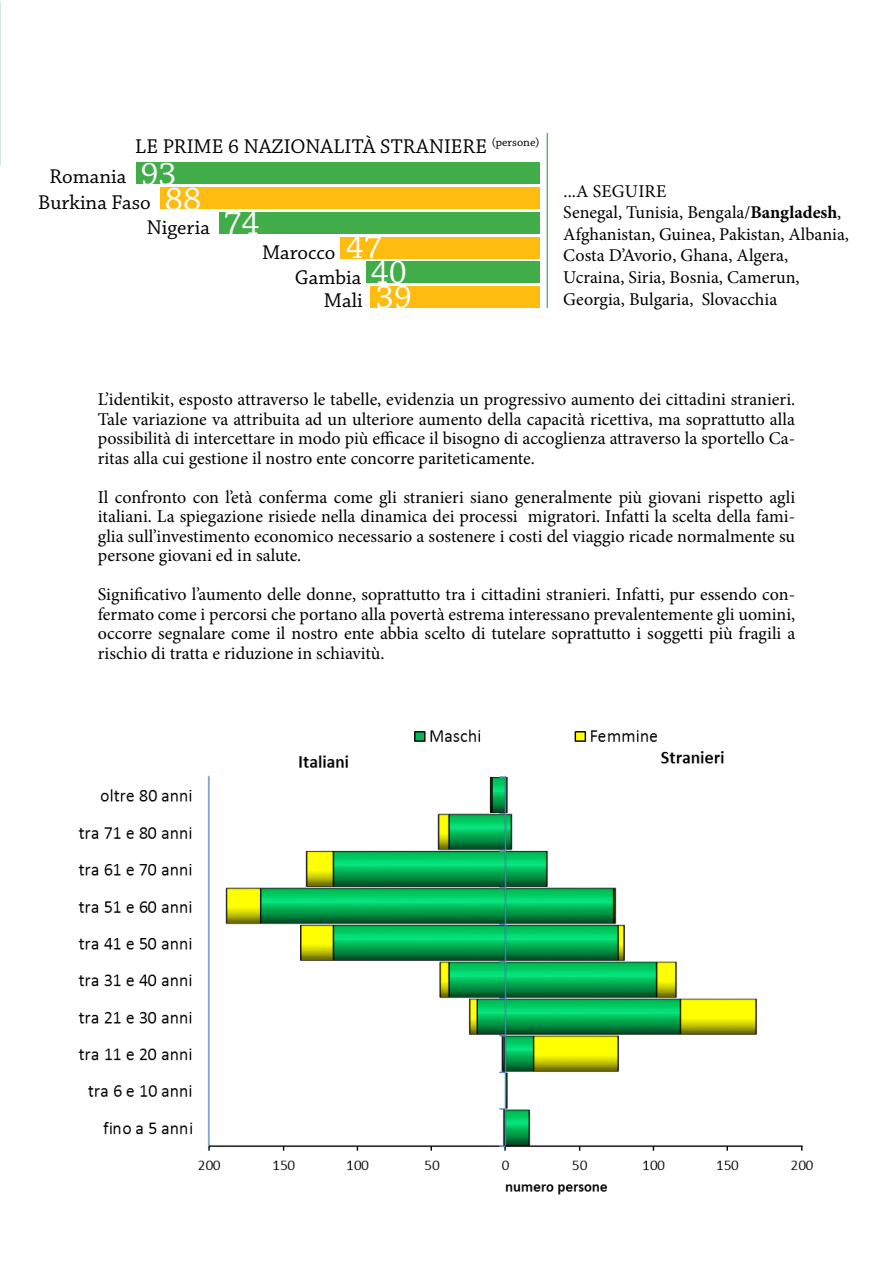
<style>
.page{position:relative;width:893px;height:1263px;background:#fff}
.page>*{position:absolute;margin:0;border:0;box-sizing:border-box;transform-origin:0 0}
.t1{font:34.5px/25.2px "Chaparral Pro";color:#fff}
.t2{font:21px "Chaparral Pro";color:#000}
.t3{font:18px/19.5px "Minion Pro";color:#000;text-align:justify}
.s1{font-weight:700}
</style>
<div class="page">
<hr style="left:547px;top:133px;width:1px;height:175px;background:#41ad49">
<div style="left:160px;top:188px;width:380px;height:21px;background:#febc11"></div>
<div style="left:219px;top:212px;width:321px;height:21px;background:#41ad49"></div>
<div style="left:341px;top:237px;width:199px;height:21px;background:#febc11"></div>
<div style="left:366px;top:262px;width:174px;height:21px;background:#41ad49"></div>
<div style="left:370px;top:287px;width:170px;height:21px;background:#febc11"></div>
<div style="left:137px;top:162px;width:403px;height:21px;background:#41ad49"></div>
<img style="left:78px;top:729px;width:736px;height:466px">
<p class="t2" style="left:135px;top:134px;width:406px">LE PRIME 6 NAZIONALITÀ STRANIERE <sup>(persone)</sup></p>
<h1 class="t1" style="left:165px;top:162px;width:38px;text-indent:-25px">93<br>88</h1>
<p class="t2" style="left:50px;top:165px;width:78px">Romania</p>
<p class="t2" style="left:38px;top:190px;width:114px">Burkina Faso</p>
<p class="t2" style="left:147px;top:216px;width:65px">Nigeria</p>
<h1 class="t1" style="left:224px;top:212px;width:38px">74</h1>
<h1 class="t1" style="left:371px;top:236px;width:43px;text-indent:-25px">47<br>40<br>39</h1>
<p class="t2" style="left:262px;top:241px;width:75px">Marocco</p>
<p class="t2" style="left:295px;top:265px;width:68px">Gambia</p>
<p class="t2" style="left:324px;top:289px;width:40px">Mali</p>
<p class="t3" style="left:563px;top:180px;width:287px;line-height:21.6px;text-align:left">...A SEGUIRE<br>Senegal, Tunisia, Bengala/<span class="s1">Bangladesh</span>,<br>Afghanistan, Guinea, Pakistan, Albania,<br>Costa D’Avorio, Ghana, Algera,<br>Ucraina, Siria, Bosnia, Camerun,<br>Georgia, Bulgaria, Slovacchia</p>
<p class="t3" style="left:98px;top:390px;width:699px">L’identikit, esposto attraverso le tabelle, evidenzia un progressivo aumento dei cittadini stranieri.<br>Tale variazione va attribuita ad un ulteriore aumento della capacità ricettiva, ma soprattutto alla possibilità di intercettare in modo più efficace il bisogno di accoglienza attraverso la sportello Ca&shy;ritas alla cui gestione il nostro ente concorre pariteticamente.</p>
<p class="t3" style="left:98px;top:487px;width:699px">Il confronto con l’età conferma come gli stranieri siano generalmente più giovani rispetto agli italiani. La spiegazione risiede nella dinamica dei processi migratori. Infatti la scelta della fami&shy;glia sull’investimento economico necessario a sostenere i costi del viaggio ricade normalmente su persone giovani ed in salute.</p>
<p class="t3" style="left:98px;top:585px;width:699px">Significativo l’aumento delle donne, soprattutto tra i cittadini stranieri. Infatti, pur essendo con&shy;fermato come i percorsi che portano alla povertà estrema interessano prevalentemente gli uomini, occorre segnalare come il nostro ente abbia scelto di tutelare soprattutto i soggetti più fragili a rischio di tratta e riduzione in schiavitù.</p>
</div>
